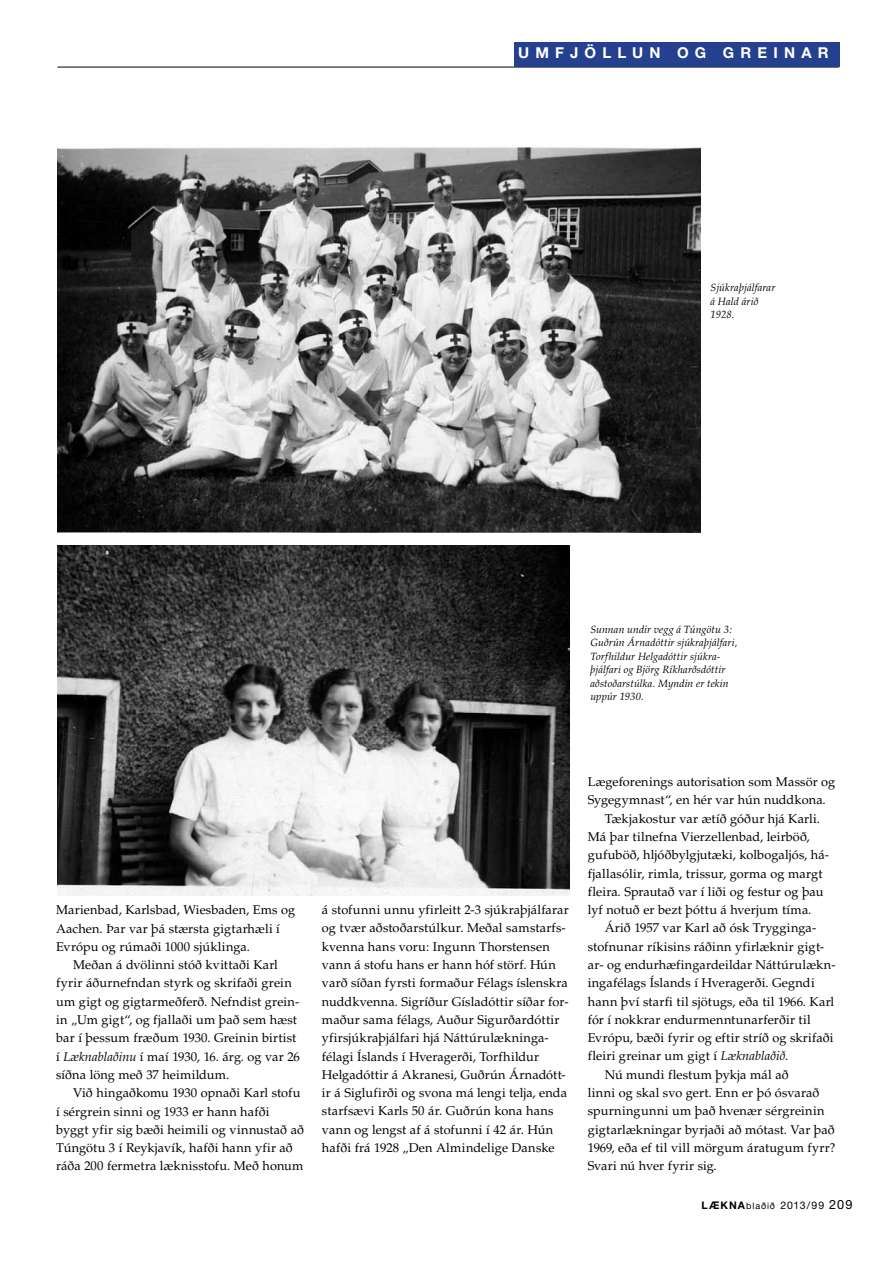
<style>
.page{position:relative;width:893px;height:1263px;background:#fff}
.page>*{position:absolute;margin:0;border:0;box-sizing:border-box;transform-origin:0 0}
.t1{font:700 15px "Helvetica Neue";letter-spacing:.41em;color:#fff}
.t2{font:12.75px/18.3px "Palatino";letter-spacing:.01em;color:#000}
.t3{font:italic 10.5px/13.5px "Palatino";letter-spacing:.005em;color:#000}
.t4{font:10.5px "Helvetica Neue";letter-spacing:.07em;color:#000}
.s1{font-style:italic}
.s2{font-weight:700}
.s3{font-size:9px}
.s4{font-size:12.75px}
</style>
<div class="page">
<hr style="left:57px;top:67px;width:782px;height:1px;background:#000">
<div style="left:514px;top:42px;width:325px;height:25px;background:#25408f"></div>
<img style="left:57px;top:147px;width:643px;height:385px">
<img style="left:57px;top:545px;width:512px;height:351px">
<p class="t1" style="left:518px;top:43px;width:81px">UMFJÖLL</p>
<p class="t1" style="left:632px;top:43px;width:23px">U N</p>
<p class="t1" style="left:677px;top:43px;width:110px">OG GREINA</p>
<p class="t1" style="left:818px;top:43px;width:12px">R</p>
<p class="t3" style="left:711px;top:281px;width:66px">Sjúkraþjálfarar á Hald árið<br>1928.</p>
<p class="t3" style="left:590px;top:623px;width:149px">Sunnan undir vegg á Túngötu 3:<br>Guðrún Árnadóttir sjúkraþjálfari,<br>Torfhildur Helgadóttir sjúkra&shy;þjálfari og Björg Ríkharðsdóttir aðstoðarstúlka. Myndin er tekin uppúr 1930.</p>
<p class="t2" style="left:56px;top:901px;width:241px">Marienbad, Karlsbad, Wiesbaden, Ems og<br>Aachen. Þar var þá stærsta gigtarhæli í<br>Evrópu og rúmaði 1000 sjúklinga.</p>
<p class="t2" style="left:56px;top:956px;width:245px;text-indent:17px">Meðan á dvölinni stóð kvittaði Karl fyrir áðurnefndan styrk og skrifaði grein um gigt og gigtarmeðferð. Nefndist grein&shy;in „Um gigt“, og fjallaði um það sem hæst bar í þessum fræðum 1930. Greinin birtist í <span class="s1">Læknablaðinu</span> í maí 1930, 16. árg. og var 26 síðna löng með 37 heimildum.</p>
<p class="t2" style="left:56px;top:1084px;width:249px;text-indent:17px">Við hingaðkomu 1930 opnaði Karl stofu í sérgrein sinni og 1933 er hann hafði byggt yfir sig bæði heimili og vinnustað að Túngötu 3 í Reykjavík, hafði hann yfir að ráða 200 fermetra læknisstofu. Með honum</p>
<p class="t2" style="left:322px;top:901px;width:248px">á stofunni unnu yfirleitt 2-3 sjúkraþjálfarar og tvær aðstoðarstúlkur. Meðal samstarfs&shy;kvenna hans voru: Ingunn Thorstensen vann á stofu hans er hann hóf störf. Hún varð síðan fyrsti formaður Félags íslenskra nuddkvenna. Sigríður Gísladóttir síðar for&shy;maður sama félags, Auður Sigurðardóttir yfirsjúkraþjálfari hjá Náttúrulækninga&shy;félagi Íslands í Hveragerði, Torfhildur Helgadóttir á Akranesi, Guðrún Árnadótt&shy;ir á Siglufirði og svona má lengi telja, enda starfsævi Karls 50 ár. Guðrún kona hans vann og lengst af á stofunni í 42 ár. Hún hafði frá 1928 „Den Almindelige Danske</p>
<p class="t2" style="left:588px;top:773px;width:249px">Lægeforenings autorisation som Massör og</p>
<p class="t2" style="left:588px;top:791px;width:240px">Sygegymnast“, en hér var hún nuddkona.</p>
<p class="t2" style="left:605px;top:809px;width:217px">Tækjakostur var ætíð góður hjá Karli.</p>
<p class="t2" style="left:588px;top:828px;width:223px">Má þar tilnefna Vierzellenbad, leirböð,</p>
<p class="t2" style="left:588px;top:846px;width:243px">gufuböð, hljóðbylgjutæki, kolbogaljós, há-</p>
<p class="t2" style="left:588px;top:864px;width:236px">fjallasólir, rimla, trissur, gorma og margt</p>
<p class="t2" style="left:588px;top:882px;width:237px">fleira. Sprautað var í liði og festur og þau</p>
<p class="t2" style="left:588px;top:901px;width:225px">lyf notuð er bezt þóttu á hverjum tíma.</p>
<p class="t2" style="left:605px;top:919px;width:213px">Árið 1957 var Karl að ósk Trygginga-</p>
<p class="t2" style="left:588px;top:937px;width:238px">stofnunar ríkisins ráðinn yfirlæknir gigt-</p>
<p class="t2" style="left:588px;top:956px;width:249px">ar- og endurhæfingardeildar Náttúrulækn-</p>
<p class="t2" style="left:588px;top:974px;width:228px">ingafélags Íslands í Hveragerði. Gegndi</p>
<p class="t2" style="left:588px;top:992px;width:248px">hann því starfi til sjötugs, eða til 1966. Karl</p>
<p class="t2" style="left:588px;top:1010px;width:225px">fór í nokkrar endurmenntunarferðir til</p>
<p class="t2" style="left:588px;top:1029px;width:247px">Evrópu, bæði fyrir og eftir stríð og skrifaði</p>
<p class="t2" style="left:588px;top:1047px;width:202px">fleiri greinar um gigt í <span class="s1">Læknablaðið</span>.</p>
<p class="t2" style="left:605px;top:1065px;width:185px">Nú mundi flestum þykja mál að</p>
<p class="t2" style="left:588px;top:1084px;width:233px">linni og skal svo gert. Enn er þó ósvarað</p>
<p class="t2" style="left:588px;top:1102px;width:238px">spurningunni um það hvenær sérgreinin</p>
<p class="t2" style="left:588px;top:1120px;width:249px">gigtarlækningar byrjaði að mótast. Var það</p>
<p class="t2" style="left:588px;top:1139px;width:249px">1969, eða ef til vill mörgum áratugum fyrr?</p>
<p class="t2" style="left:588px;top:1157px;width:130px">Svari nú hver fyrir sig.</p>
<p class="t4" style="left:701px;top:1199px;width:153px"><span class="s2">LÆKNA</span><span class="s3">blaðið</span> 2013/99 <span class="s4">209</span></p>
</div>
